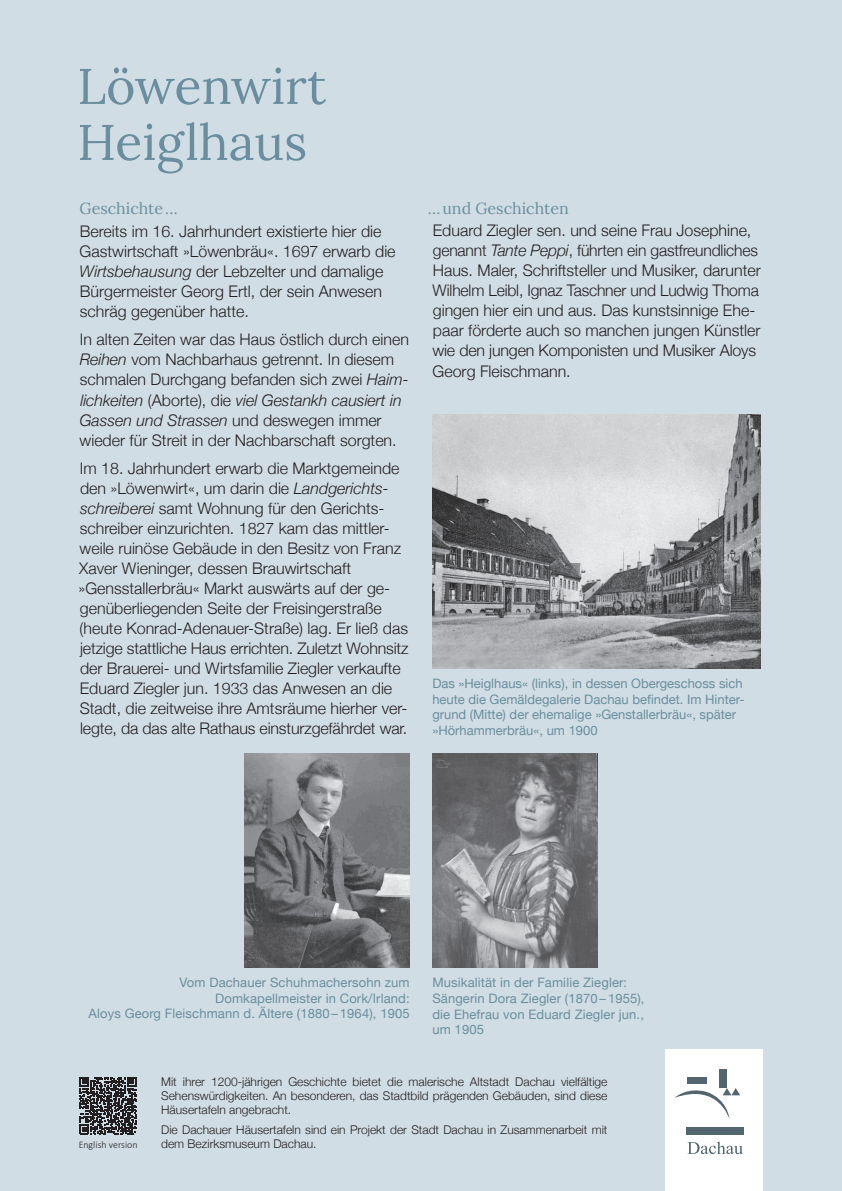
<style>
.page{position:relative;width:842px;height:1191px;background:#d1dde4}
.page>*{position:absolute;margin:0;border:0;box-sizing:border-box;transform-origin:0 0}
.t1{font:50px/56px "Lora";color:#6a8e9e}
.t2{font:300 16px/20px "Helvetica Neue";color:#231f20}
.t3{font:16px "Lora";color:#6a8e9e}
.t4{font:13px/15.6px "Helvetica Neue";letter-spacing:.01em;color:#6a8e9e}
.t5{font:300 12px/14px "Helvetica Neue";color:#231f20;text-align:justify}
.t6{font:300 10px "Calibri";color:#231f20}
.s1{font-style:italic}
</style>
<div class="page">
<div style="left:665px;top:1049px;width:98px;height:142px;background:#fff"></div>
<div style="left:687px;top:1077px;width:19px;height:6px;background:#53656e"></div>
<div style="left:719px;top:1069px;width:8px;height:19px;background:#53656e"></div>
<svg style="left:674px;top:1082px;width:66px;height:37px"></svg>
<div style="left:686px;top:1126px;width:57px;height:8px;background:#53656e"></div>
<svg style="left:687px;top:1141px;width:56px;height:13px"></svg>
<svg style="left:79px;top:1077px;width:58px;height:57px"></svg>
<img style="left:432px;top:414px;width:329px;height:255px">
<img style="left:244px;top:754px;width:166px;height:213px">
<img style="left:432px;top:754px;width:165px;height:213px">
<h1 class="t1" style="left:77px;top:55px;width:251px">Löwenwirt<br>Heiglhaus</h1>
<p class="t3" style="left:79px;top:196px;width:100px">Geschichte…</p>
<p class="t2" style="left:79px;top:220px;width:318px">Bereits im 16. Jahrhundert existierte hier die Gastwirtschaft »Löwenbräu«. 1697 erwarb die <span class="s1">Wirtsbehausung</span> der Lebzelter und damalige Bürgermeister Georg Ertl, der sein Anwesen schräg gegenüber hatte.</p>
<p class="t2" style="left:80px;top:328px;width:331px">In alten Zeiten war das Haus östlich durch einen <span class="s1">Reihen</span> vom Nachbarhaus getrennt. In diesem schmalen Durchgang befanden sich zwei <span class="s1">Haim&shy;lichkeiten</span> (Aborte), die <span class="s1">viel Gestankh causiert in Gassen und Strassen</span> und deswegen immer wieder für Streit in der Nachbarschaft sorgten.</p>
<p class="t2" style="left:79px;top:457px;width:331px">Im 18. Jahrhundert erwarb die Marktgemeinde den »Löwenwirt«, um darin die <span class="s1">Landgerichts&shy;schreiberei</span> samt Wohnung für den Gerichts&shy;schreiber einzurichten. 1827 kam das mittler&shy;weile ruinöse Gebäude in den Besitz von Franz Xaver Wieninger, dessen Brauwirtschaft »Gensstallerbräu« Markt auswärts auf der ge&shy;genüberliegenden Seite der Freisingerstraße (heute Konrad-Adenauer-Straße) lag. Er ließ das jetzige stattliche Haus errichten. Zuletzt Wohnsitz der Brauerei- und Wirtsfamilie Ziegler verkaufte Eduard Ziegler jun. 1933 das Anwesen an die Stadt, die zeitweise ihre Amtsräume hierher ver&shy;legte, da das alte Rathaus einsturzgefährdet war.</p>
<p class="t3" style="left:428px;top:196px;width:142px">…und Geschichten</p>
<p class="t2" style="left:432px;top:219px;width:330px">Eduard Ziegler sen. und seine Frau Josephine, genannt <span class="s1">Tante Peppi</span>, führten ein gastfreundliches Haus. Maler, Schriftsteller und Musiker, darunter Wilhelm Leibl, Ignaz Taschner und Ludwig Thoma gingen hier ein und aus. Das kunstsinnige Ehe&shy;paar förderte auch so manchen jungen Künstler wie den jungen Komponisten und Musiker Aloys Georg Fleischmann.</p>
<p class="t4" style="left:432px;top:676px;width:314px">Das »Heiglhaus« (links), in dessen Obergeschoss sich heute die Gemäldegalerie Dachau befindet. Im Hinter&shy;grund (Mitte) der ehemalige »Genstallerbräu«, später »Hörhammerbräu«, um 1900</p>
<p class="t4" style="left:89px;top:975px;width:323px;text-align:right">Vom Dachauer Schuhmachersohn zum<br>Domkapellmeister in Cork/Irland:<br>Aloys Georg Fleischmann d. Ältere (1880 – 1964), 1905</p>
<p class="t4" style="left:432px;top:975px;width:214px">Musikalität in der Familie Ziegler:<br>Sängerin Dora Ziegler (1870 – 1955), die Ehefrau von Eduard Ziegler jun., um 1905</p>
<p class="t5" style="left:161px;top:1073px;width:448px">Mit ihrer 1200-jährigen Geschichte bietet die malerische Altstadt Dachau vielfältige Sehenswürdigkeiten. An besonderen, das Stadtbild prägenden Gebäuden, sind diese Häusertafeln angebracht.</p>
<p class="t5" style="left:161px;top:1122px;width:448px">Die Dachauer Häusertafeln sind ein Projekt der Stadt Dachau in Zusammenarbeit mit</p>
<p class="t6" style="left:79px;top:1138px;width:60px">English version</p>
<p class="t5" style="left:161px;top:1136px;width:157px">dem Bezirksmuseum Dachau.</p>
</div>
